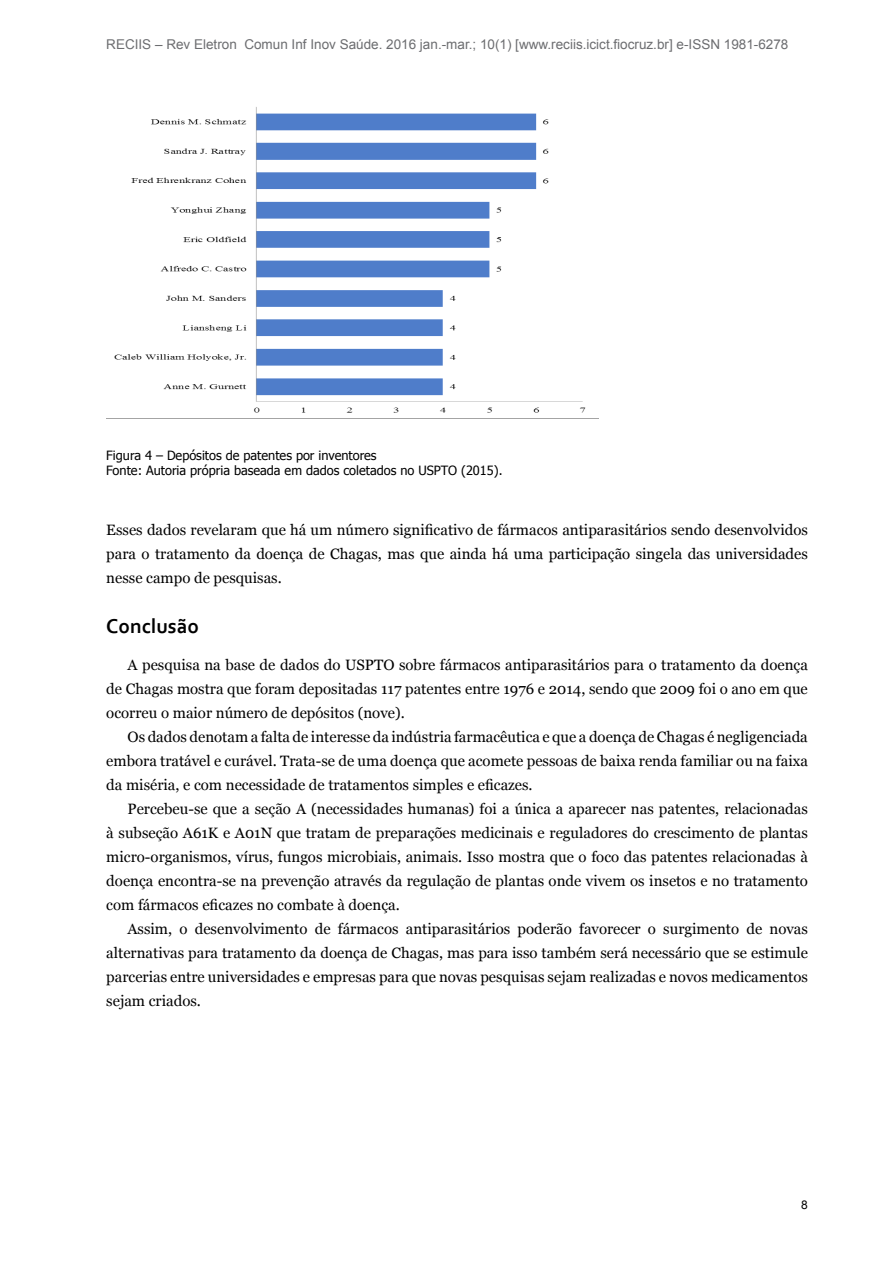
<style>
.page{position:relative;width:893px;height:1263px;background:#fff}
.page>*{position:absolute;margin:0;border:0;box-sizing:border-box;transform-origin:0 0}
.t1{font:700 21px "Corbel";color:#000}
.t2{font:15px/24px "Georgia";color:#000;text-align:justify}
.t3{font:13.5px "Arial";color:#6c6d70}
.t4{font:12.75px/15px "Tahoma";color:#000}
.t5{font:12px "Arial";color:#000}
</style>
<div class="page">
<img style="left:106px;top:107px;width:493px;height:312px">
<p class="t3" style="left:106px;top:35px;width:684px">RECIIS – Rev Eletron Comun Inf Inov Saúde. 2016 jan.-mar.; 10(1) [www.reciis.icict.fiocruz.br] e-ISSN 1981-6278</p>
<p class="t4" style="left:106px;top:447px;width:398px">Figura 4 – Depósitos de patentes por inventores<br>Fonte: Autoria própria baseada em dados coletados no USPTO (2015).</p>
<p class="t2" style="left:106px;top:518px;width:703px">Esses dados revelaram que há um número significativo de fármacos antiparasitários sendo desenvolvidos para o tratamento da doença de Chagas, mas que ainda há uma participação singela das universidades nesse campo de pesquisas.</p>
<h1 class="t1" style="left:106px;top:613px;width:94px">Conclusão</h1>
<p class="t2" style="left:106px;top:653px;width:703px;text-indent:21px">A pesquisa na base de dados do USPTO sobre fármacos antiparasitários para o tratamento da doença de Chagas mostra que foram depositadas 117 patentes entre 1976 e 2014, sendo que 2009 foi o ano em que ocorreu o maior número de depósitos (nove).</p>
<p class="t2" style="left:106px;top:725px;width:703px;text-indent:21px">Os dados denotam a falta de interesse da indústria farmacêutica e que a doença de Chagas é negligenciada embora tratável e curável. Trata-se de uma doença que acomete pessoas de baixa renda familiar ou na faixa da miséria, e com necessidade de tratamentos simples e eficazes.</p>
<p class="t2" style="left:106px;top:797px;width:703px;text-indent:21px">Percebeu-se que a seção A (necessidades humanas) foi a única a aparecer nas patentes, relacionadas à subseção A61K e A01N que tratam de preparações medicinais e reguladores do crescimento de plantas micro-organismos, vírus, fungos microbiais, animais. Isso mostra que o foco das patentes relacionadas à doença encontra-se na prevenção através da regulação de plantas onde vivem os insetos e no tratamento com fármacos eficazes no combate à doença.</p>
<p class="t2" style="left:106px;top:917px;width:703px;text-indent:21px">Assim, o desenvolvimento de fármacos antiparasitários poderão favorecer o surgimento de novas alternativas para tratamento da doença de Chagas, mas para isso também será necessário que se estimule parcerias entre universidades e empresas para que novas pesquisas sejam realizadas e novos medicamentos sejam criados.</p>
<p class="t5" style="left:801px;top:1197px;width:8px">8</p>
</div>
